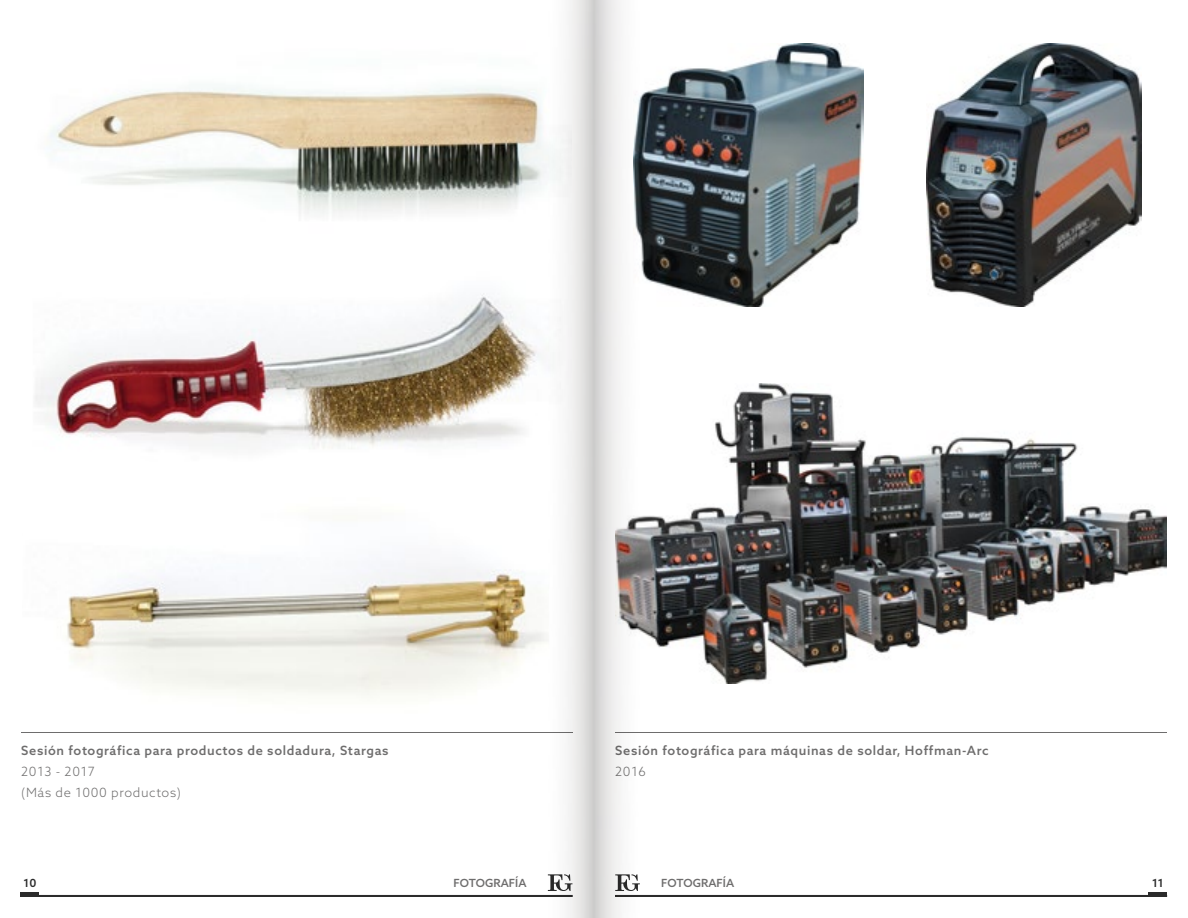
<style>
.page{position:relative;width:1188px;height:918px;background:#fff}
.page>*{position:absolute;margin:0;border:0;box-sizing:border-box;transform-origin:0 0}
.t1{font:500 12.75px "Azo Sans";letter-spacing:.05em;color:#6e6d6d}
.t2{font:300 12.75px/21px "Azo Sans";letter-spacing:.05em;color:#6e6d6d}
.t3{font:500 11.25px "Azo Sans";color:#6e6d6d}
.t4{font:500 11.25px "Azo Sans";color:#2b2b2b}
</style>
<div class="page">
<div style="left:615px;top:895px;width:552px;height:2px;border:2px solid #2b2b2b"></div>
<div style="left:21px;top:895px;width:552px;height:2px;border:2px solid #2b2b2b"></div>
<hr style="left:1148px;top:893px;width:19px;height:4px;background:#2b2b2b">
<hr style="left:21px;top:893px;width:18px;height:4px;background:#2b2b2b">
<hr style="left:615px;top:732px;width:552px;height:1px;background:#6e6d6d">
<img style="left:640px;top:384px;width:527px;height:300px">
<img style="left:927px;top:44px;width:214px;height:262px">
<img style="left:640px;top:43px;width:224px;height:264px">
<img style="left:35px;top:86px;width:513px;height:610px">
<hr style="left:21px;top:732px;width:552px;height:1px;background:#6e6d6d">
<img style="left:548px;top:0;width:92px;height:918px">
<p class="t1" style="left:21px;top:742px;width:369px">Sesión fotográfica para productos de soldadura, Stargas</p>
<p class="t2" style="left:21px;top:761px;width:161px">2013 - 2017<br>(Más de 1000 productos)</p>
<p class="t1" style="left:615px;top:742px;width:375px">Sesión fotográfica para máquinas de soldar, Hoffman-Arc</p>
<p class="t2" style="left:615px;top:761px;width:32px">2016</p>
<p class="t4" style="left:24px;top:875px;width:14px">10</p>
<p class="t3" style="left:453px;top:875px;width:75px">FOTOGRAFÍA</p>
<p class="t3" style="left:661px;top:875px;width:75px">FOTOGRAFÍA</p>
<p class="t4" style="left:1152px;top:875px;width:13px">11</p>
</div>
